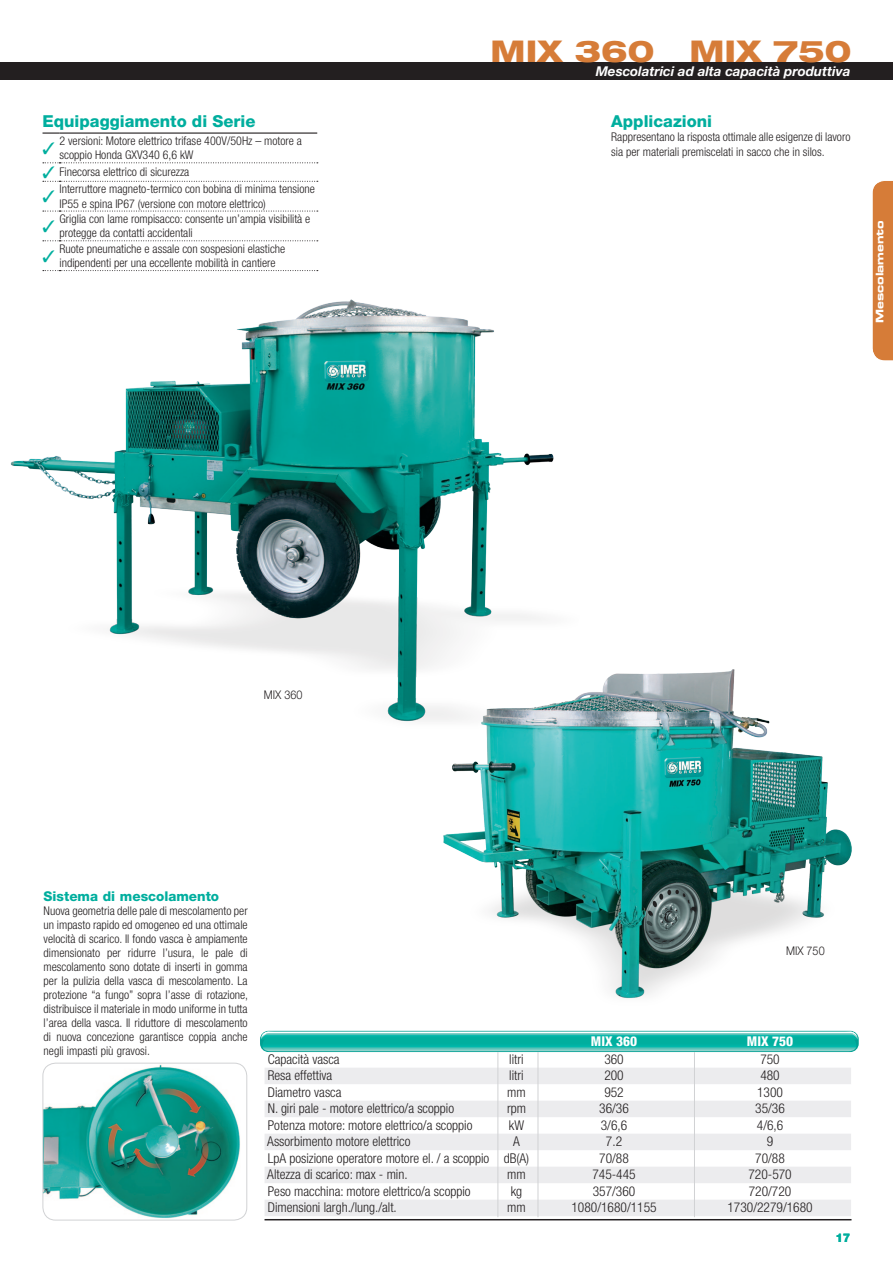
<style>
.page{position:relative;width:893px;height:1263px;background:#fff}
.page>*{position:absolute;margin:0;border:0;box-sizing:border-box;transform-origin:0 0}
.t1{font:800 expanded 30px "Helvetica Neue LT Std";color:#d67c38}
.t2{font:800 16.5px "Helvetica Neue LT Std";color:#00ae9e}
.t3{font:300 condensed 13.5px "Helvetica Neue LT Std";color:#231f20}
.t4{font:italic 700 13.5px "Helvetica Neue LT Std";color:#fff}
.Normale{font:800 13.5px "Helvetica Neue LT Std";color:#00ae9e}
.t5{font:800 condensed 13.5px "Helvetica Neue LT Std";color:#fff}
.Normale-2{font:300 condensed 12px/14px "Helvetica Neue LT Std";color:#231f20}
.t6{font:300 12px "Helvetica Neue LT Std";color:#231f20;scale:.9 1}
.t7{font:800 12px "Helvetica Neue LT Std";color:#00ae9e}
.t8{font:10.5px "Eurostile LT Std Bold Ex 2";color:#fff}
</style>
<div class="page">
<div style="left:0;top:62px;width:893px;height:17px;background:#231f20"></div>
<div style="left:260px;top:1031px;width:599px;height:21px;background:#25aca1;border-radius:8px"></div>
<svg style="left:261px;top:1031px;width:597px;height:20px;background:#31bdb0"></svg>
<div style="left:265px;top:1068px;width:586px;height:16px;background:#ececee"></div>
<div style="left:265px;top:1101px;width:586px;height:16px;background:#ececee"></div>
<div style="left:265px;top:1134px;width:586px;height:16px;background:#ececee"></div>
<div style="left:265px;top:1167px;width:586px;height:16px;background:#ececee"></div>
<div style="left:265px;top:1200px;width:586px;height:16px;background:#ececee"></div>
<hr style="left:265px;top:1219px;width:586px;height:1px;background:#231f20">
<hr style="left:538px;top:1052px;width:1px;height:165px;background:#d1d2d4">
<hr style="left:497px;top:1052px;width:1px;height:165px;background:#d1d2d4">
<hr style="left:694px;top:1052px;width:1px;height:165px;background:#d1d2d4">
<img style="left:43px;top:1063px;width:197px;height:155px">
<div style="left:43px;top:1063px;width:204px;height:157px;border:1px solid #d1d2d4;border-radius:13px"></div>
<img style="left:10px;top:299px;width:544px;height:423px">
<img style="left:422px;top:653px;width:430px;height:346px">
<svg style="left:43px;top:211px;width:275px;height:1px"></svg>
<svg style="left:43px;top:240px;width:275px;height:1px"></svg>
<svg style="left:43px;top:270px;width:275px;height:1px"></svg>
<svg style="left:43px;top:132px;width:17px;height:2px"></svg>
<hr style="left:60px;top:132px;width:257px;height:2px;background:#231f20">
<div style="left:872px;top:181px;width:21px;height:180px;background:#d67c38"></div>
<svg style="left:43px;top:162px;width:275px;height:20px"></svg>
<p class="t2" style="left:43px;top:111px;width:214px">Equipaggiamento di Serie</p>
<p class="Normale-2" style="left:60px;top:133px;width:244px;line-height:14.4px">2 versioni: Motore elettrico trifase 400V/50Hz – motore a scoppio Honda GXV340 6,6 kW</p>
<p class="Normale-2" style="left:60px;top:165px;width:131px">Finecorsa elettrico di sicurezza</p>
<p class="Normale-2" style="left:60px;top:182px;width:257px;line-height:14.4px">Interruttore magneto-termico con bobina di minima tensione<br>IP55 e spina IP67 (versione con motore elettrico)</p>
<p class="Normale-2" style="left:60px;top:211px;width:252px;line-height:14.4px">Griglia con lame rompisacco: consente un’ampia visibilità e protegge da contatti accidentali</p>
<p class="Normale-2" style="left:60px;top:241px;width:227px;line-height:14.4px">Ruote pneumatiche e assale con sospesioni elastiche indipendenti per una eccellente mobilità in cantiere</p>
<p class="t1" style="left:491px;top:32px;width:362px">MIX 360 MIX 750</p>
<p class="t4" style="left:596px;top:62px;width:256px">Mescolatrici ad alta capacità produttiva</p>
<p class="t2" style="left:611px;top:111px;width:102px">Applicazioni</p>
<p class="Normale-2" style="left:611px;top:130px;width:241px;line-height:14.4px">Rappresentano la risposta ottimale alle esigenze di lavoro sia per materiali premiscelati in sacco che in silos.</p>
<p class="t8" style="left:872px;top:323px;width:104px;rotate:-90deg">Mescolamento</p>
<p class="t6" style="left:264px;top:687px;width:44px">MIX 360</p>
<p class="Normale" style="left:44px;top:888px;width:177px">Sistema di mescolamento</p>
<p class="Normale-2" style="left:44px;top:904px;width:206px;text-align:justify">Nuova geometria delle pale di mescolamento per un impasto rapido ed omogeneo ed una ottimale velocità di scarico. Il fondo vasca è ampiamente dimensionato per ridurre l’usura, le pale di mescolamento sono dotate di inserti in gomma per la pulizia della vasca di mescolamento. La protezione “a fungo” sopra l’asse di rotazione, distribuisce il materiale in modo uniforme in tutta l’area della vasca. Il riduttore di mescolamento di nuova concezione garantisce coppia anche negli impasti più gravosi.</p>
<p class="t6" style="left:786px;top:943px;width:44px">MIX 750</p>
<p class="t5" style="left:591px;top:1033px;width:48px">MIX 360</p>
<p class="t5" style="left:747px;top:1033px;width:48px">MIX 750</p>
<p class="t3" style="left:268px;top:1051px;width:73px">Capacità vasca</p>
<p class="t3" style="left:509px;top:1051px;width:16px">litri</p>
<p class="t3" style="left:604px;top:1051px;width:21px">360</p>
<p class="t3" style="left:760px;top:1051px;width:21px">750</p>
<p class="t3" style="left:268px;top:1068px;width:66px">Resa effettiva</p>
<p class="t3" style="left:509px;top:1068px;width:16px">litri</p>
<p class="t3" style="left:604px;top:1068px;width:21px">200</p>
<p class="t3" style="left:760px;top:1068px;width:21px">480</p>
<p class="t3" style="left:268px;top:1084px;width:75px">Diametro vasca</p>
<p class="t3" style="left:507px;top:1084px;width:20px">mm</p>
<p class="t3" style="left:604px;top:1084px;width:21px">952</p>
<p class="t3" style="left:757px;top:1084px;width:27px">1300</p>
<p class="t3" style="left:268px;top:1101px;width:188px">N. giri pale - motore elettrico/a scoppio</p>
<p class="t3" style="left:507px;top:1101px;width:21px">rpm</p>
<p class="t3" style="left:599px;top:1101px;width:31px">36/36</p>
<p class="t3" style="left:755px;top:1101px;width:31px">35/36</p>
<p class="t3" style="left:268px;top:1117px;width:206px">Potenza motore: motore elettrico/a scoppio</p>
<p class="t3" style="left:509px;top:1117px;width:17px">kW</p>
<p class="t3" style="left:601px;top:1117px;width:28px">3/6,6</p>
<p class="t3" style="left:757px;top:1117px;width:28px">4/6,6</p>
<p class="t3" style="left:267px;top:1134px;width:145px">Assorbimento motore elettrico</p>
<p class="t3" style="left:513px;top:1134px;width:8px">A</p>
<p class="t3" style="left:606px;top:1134px;width:18px">7.2</p>
<p class="t3" style="left:767px;top:1134px;width:8px">9</p>
<p class="t3" style="left:268px;top:1150px;width:263px">LpA posizione operatore motore el. / a scoppio dB(A)</p>
<p class="t3" style="left:599px;top:1150px;width:31px">70/88</p>
<p class="t3" style="left:755px;top:1150px;width:31px">70/88</p>
<p class="t3" style="left:267px;top:1167px;width:142px">Altezza di scarico: max - min.</p>
<p class="t3" style="left:507px;top:1167px;width:20px">mm</p>
<p class="t3" style="left:592px;top:1167px;width:45px">745-445</p>
<p class="t3" style="left:748px;top:1167px;width:45px">720-570</p>
<p class="t3" style="left:268px;top:1183px;width:204px">Peso macchina: motore elettrico/a scoppio</p>
<p class="t3" style="left:511px;top:1183px;width:13px">kg</p>
<p class="t3" style="left:593px;top:1183px;width:44px">357/360</p>
<p class="t3" style="left:749px;top:1183px;width:44px">720/720</p>
<p class="t3" style="left:268px;top:1200px;width:131px">Dimensioni largh./lung./alt.</p>
<p class="t3" style="left:507px;top:1200px;width:20px">mm</p>
<p class="t3" style="left:571px;top:1200px;width:87px">1080/1680/1155</p>
<p class="t3" style="left:727px;top:1200px;width:87px">1730/2279/1680</p>
<p class="t7" style="left:835px;top:1230px;width:17px">17</p>
</div>
